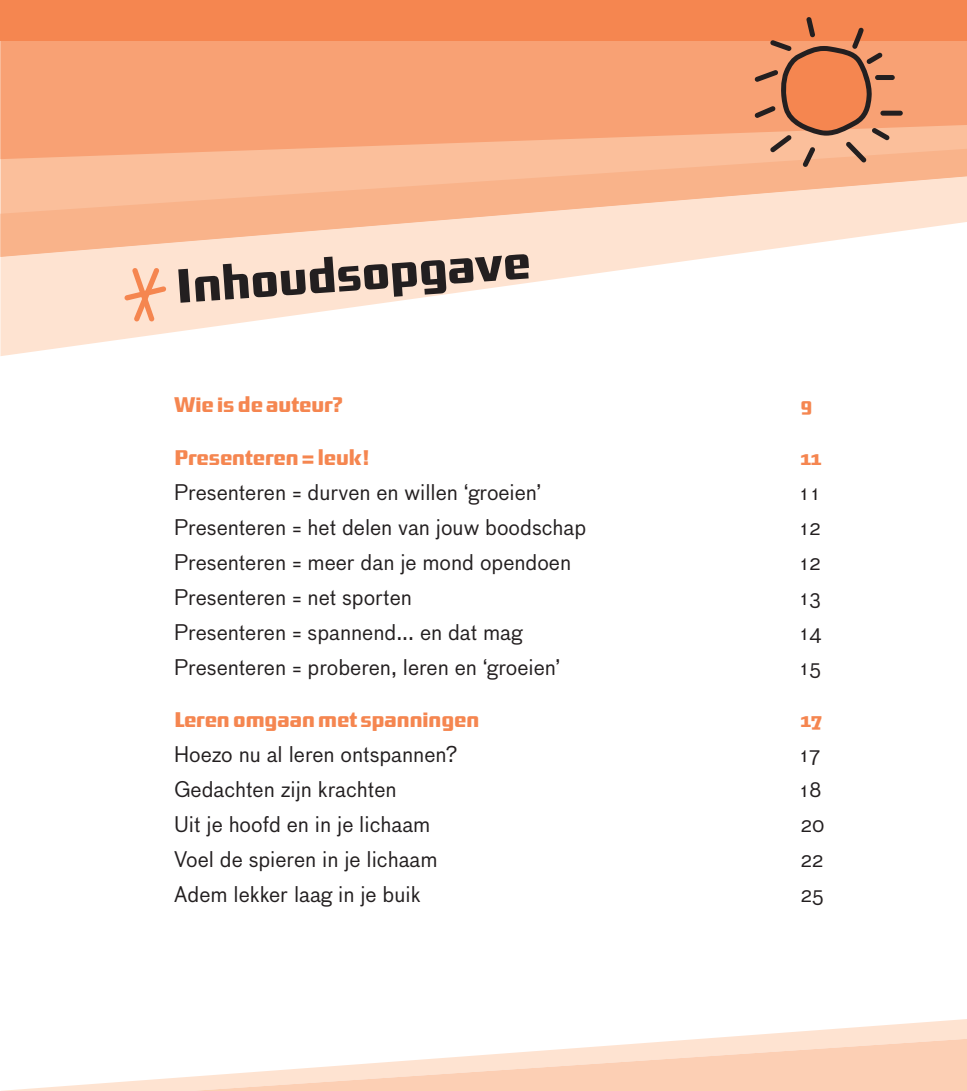
<style>
.page{position:relative;width:967px;height:1091px;background:#fff}
.page>*{position:absolute;margin:0;border:0;box-sizing:border-box;transform-origin:0 0}
.t1{font:500 47.25px "District TF";color:#231f20}
.t2{font:21px "Bau";color:#231f20}
.t3{font:500 21px "District";color:#f58650}
</style>
<div class="page">
<svg style="left:0;top:257px;width:713px;height:99px"></svg>
<svg style="left:0;top:159px;width:967px;height:98px;background:#fbcbad"></svg>
<svg style="left:728px;top:1019px;width:239px;height:18px"></svg>
<svg style="left:15px;top:1037px;width:952px;height:53px"></svg>
<svg style="left:0;top:41px;width:967px;height:118px;background:#f8a479"></svg>
<div style="left:0;top:0;width:967px;height:41px;background:#f58650"></div>
<svg style="left:124px;top:268px;width:42px;height:53px;background:#fbc5a8"></svg>
<div style="left:875px;top:75px;width:19px;height:5px;background:#231f20;border-radius:2px"></div>
<div style="left:880px;top:111px;width:22px;height:5px;background:#231f20;border-radius:2px"></div>
<svg style="left:754px;top:17px;width:135px;height:150px"></svg>
<h1 class="t1" style="left:174px;top:259px;width:357px;rotate:-4deg">Inhoudsopgave</h1>
<p class="t3" style="left:174px;top:392px;width:170px">Wie is de auteur?</p>
<p class="t3" style="left:801px;top:392px;width:13px">9</p>
<p class="t3" style="left:174px;top:445px;width:198px">Presenteren = leuk!</p>
<p class="t3" style="left:801px;top:445px;width:22px">11</p>
<p class="t2" style="left:174px;top:479px;width:369px">Presenteren = durven en willen ‘groeien’</p>
<p class="t2" style="left:801px;top:479px;width:19px">1 1</p>
<p class="t2" style="left:174px;top:514px;width:413px">Presenteren = het delen van jouw boodschap</p>
<p class="t2" style="left:801px;top:514px;width:21px">12</p>
<p class="t2" style="left:174px;top:549px;width:398px">Presenteren = meer dan je mond opendoen</p>
<p class="t2" style="left:801px;top:549px;width:21px">12</p>
<p class="t2" style="left:174px;top:584px;width:239px">Presenteren = net sporten</p>
<p class="t2" style="left:801px;top:584px;width:21px">13</p>
<p class="t2" style="left:174px;top:619px;width:350px">Presenteren = spannend... en dat mag</p>
<p class="t2" style="left:801px;top:619px;width:22px">14</p>
<p class="t2" style="left:174px;top:654px;width:388px">Presenteren = proberen, leren en ‘groeien’</p>
<p class="t2" style="left:801px;top:654px;width:21px">15</p>
<p class="t3" style="left:174px;top:707px;width:306px">Leren omgaan met spanningen</p>
<p class="t3" style="left:801px;top:707px;width:23px">17</p>
<p class="t2" style="left:174px;top:742px;width:285px">Hoezo nu al leren ontspannen?</p>
<p class="t2" style="left:801px;top:742px;width:21px">17</p>
<p class="t2" style="left:174px;top:777px;width:224px">Gedachten zijn krachten</p>
<p class="t2" style="left:801px;top:777px;width:22px">18</p>
<p class="t2" style="left:174px;top:812px;width:258px">Uit je hoofd en in je lichaam</p>
<p class="t2" style="left:801px;top:812px;width:25px">20</p>
<p class="t2" style="left:174px;top:847px;width:265px">Voel de spieren in je lichaam</p>
<p class="t2" style="left:801px;top:847px;width:24px">22</p>
<p class="t2" style="left:174px;top:882px;width:248px">Adem lekker laag in je buik</p>
<p class="t2" style="left:801px;top:882px;width:24px">25</p>
</div>
